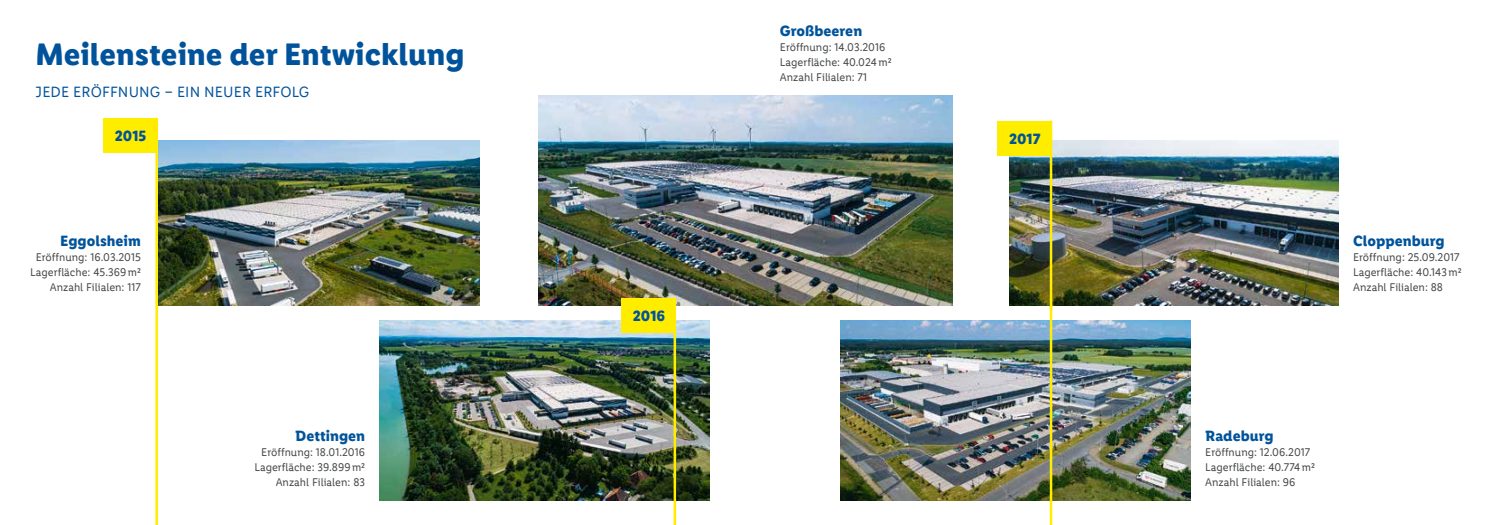
<style>
.page{position:relative;width:1489px;height:525px;background:#fff}
.page>*{position:absolute;margin:0;border:0;box-sizing:border-box;transform-origin:0 0}
.t1{font:700 31.25px "Lidl Font Pro";color:#00539b}
.t2{font:700 15px "Lidl Font Pro";color:#00539b}
.t3{font:15px "Lidl Font Pro";letter-spacing:.01em;color:#00539b}
.t4{font:11.25px/15px "Lidl Font Pro";color:#444749}
</style>
<div class="page">
<img style="left:379px;top:320px;width:330px;height:180px">
<img style="left:1009px;top:140px;width:329px;height:165px">
<img style="left:840px;top:320px;width:350px;height:180px">
<img style="left:538px;top:95px;width:414px;height:210px">
<img style="left:158px;top:140px;width:322px;height:165px">
<div style="left:621px;top:298px;width:55px;height:35px;background:#ffed00"></div>
<div style="left:997px;top:121px;width:55px;height:34px;background:#ffed00"></div>
<div style="left:103px;top:118px;width:55px;height:35px;background:#ffed00"></div>
<hr style="left:673px;top:327px;width:3px;height:197px;background:#ffed00">
<hr style="left:1049px;top:120px;width:3px;height:190px;background:#ffed00">
<hr style="left:155px;top:118px;width:3px;height:406px;background:#ffed00">
<hr style="left:1049px;top:305px;width:3px;height:219px;background:#ffed00">
<h1 class="t1" style="left:35px;top:36px;width:430px">Meilensteine der Entwicklung</h1>
<h2 class="t3" style="left:36px;top:83px;width:275px">JEDE ERÖFFNUNG – EIN NEUER ERFOLG</h2>
<h2 class="t2" style="left:780px;top:21px;width:84px">Großbeeren</h2>
<p class="t4" style="left:780px;top:39px;width:113px">Eröffnung: 14.03.2016<br>Lagerfläche: 40.024m²<br>Anzahl Filialen: 71</p>
<h2 class="t2" style="left:115px;top:126px;width:33px">2015</h2>
<h2 class="t2" style="left:1008px;top:129px;width:33px">2017</h2>
<h2 class="t2" style="left:60px;top:231px;width:82px">Eggolsheim</h2>
<p class="t4" style="left:30px;top:249px;width:112px;text-align:right">Eröffnung: 16.03.2015<br>Lagerfläche: 45.369m²<br>Anzahl Filialen: 117</p>
<h2 class="t2" style="left:295px;top:426px;width:71px">Dettingen</h2>
<p class="t4" style="left:254px;top:444px;width:112px;text-align:right">Eröffnung: 18.01.2016<br>Lagerfläche: 39.899m²<br>Anzahl Filialen: 83</p>
<h2 class="t2" style="left:632px;top:306px;width:34px">2016</h2>
<h2 class="t2" style="left:1352px;top:231px;width:93px">Cloppenburg</h2>
<p class="t4" style="left:1352px;top:249px;width:110px">Eröffnung: 25.09.2017<br>Lagerfläche: 40.143m²<br>Anzahl Filialen: 88</p>
<h2 class="t2" style="left:1205px;top:426px;width:70px">Radeburg</h2>
<p class="t4" style="left:1205px;top:444px;width:111px">Eröffnung: 12.06.2017<br>Lagerfläche: 40.774m²<br>Anzahl Filialen: 96</p>
</div>
